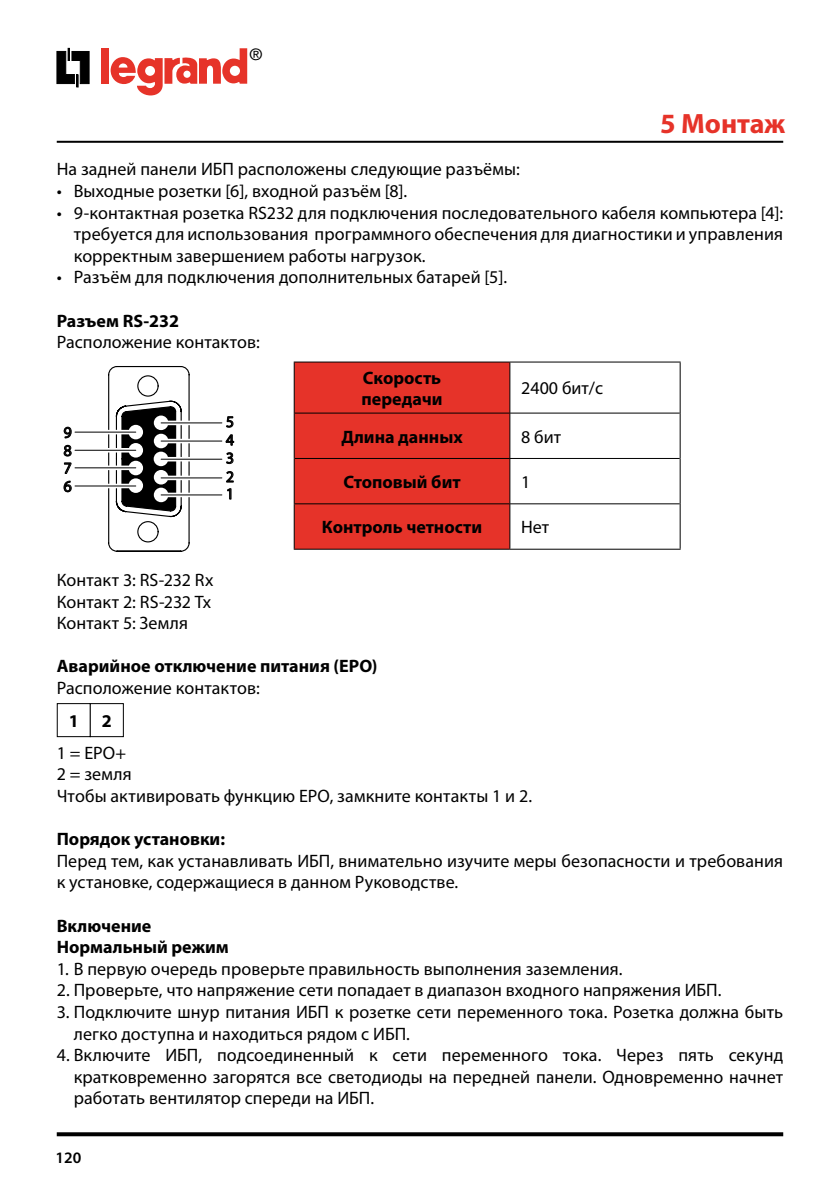
<style>
.page{position:relative;width:840px;height:1191px;background:#fff}
.page>*{position:absolute;margin:0;border:0;box-sizing:border-box;transform-origin:0 0}
.t1{font:700 28px "Myriad Pro";color:#e63329}
.t2{font:18px/21.6px "Myriad Pro";letter-spacing:.005em;color:#000;text-align:justify}
.t3{font:700 18px/21.6px "Myriad Pro";color:#000}
.t4{font:16px/18px "Myriad Pro";color:#000;text-align:justify}
.t5{font:600 16px "Myriad Pro";color:#000}
.t6{font:15.8px "Helvetica";color:#000}
</style>
<div class="page">
<svg style="left:57px;top:1132px;width:725px;height:4px;background:#111"></svg>
<hr style="left:57px;top:141px;width:725px;height:2px;background:#000">
<svg style="left:57px;top:48px;width:32px;height:39px"></svg>
<div style="left:101px;top:48px;width:8px;height:36px;background:#e63329"></div>
<svg style="left:110px;top:48px;width:137px;height:47px"></svg>
<div style="left:57px;top:703px;width:34px;height:34px;border:1px solid #000"></div>
<div style="left:90px;top:703px;width:34px;height:34px;border:1px solid #000"></div>
<div style="left:294px;top:362px;width:215px;height:187px;background:#e63329"></div>
<hr style="left:509px;top:362px;width:1px;height:51px;background:#000">
<hr style="left:294px;top:413px;width:215px;height:1px;background:#000">
<hr style="left:509px;top:413px;width:170px;height:1px;background:#000">
<hr style="left:509px;top:413px;width:1px;height:45px;background:#000">
<hr style="left:294px;top:458px;width:215px;height:1px;background:#000">
<hr style="left:509px;top:458px;width:170px;height:1px;background:#000">
<hr style="left:509px;top:459px;width:1px;height:44px;background:#000">
<hr style="left:509px;top:503px;width:170px;height:1px;background:#000">
<hr style="left:509px;top:504px;width:1px;height:45px;background:#000">
<hr style="left:293px;top:361px;width:216px;height:1px;background:#000">
<hr style="left:293px;top:362px;width:1px;height:51px;background:#000">
<hr style="left:509px;top:361px;width:171px;height:1px;background:#000">
<hr style="left:679px;top:362px;width:1px;height:51px;background:#000">
<hr style="left:293px;top:413px;width:1px;height:45px;background:#000">
<hr style="left:679px;top:413px;width:1px;height:45px;background:#000">
<hr style="left:293px;top:458px;width:1px;height:45px;background:#000">
<hr style="left:679px;top:458px;width:1px;height:46px;background:#000">
<hr style="left:293px;top:503px;width:216px;height:1px;background:#000">
<hr style="left:293px;top:504px;width:1px;height:45px;background:#000">
<hr style="left:679px;top:504px;width:1px;height:45px;background:#000">
<hr style="left:293px;top:549px;width:216px;height:1px;background:#000">
<hr style="left:509px;top:549px;width:171px;height:1px;background:#000">
<svg style="left:108px;top:366px;width:82px;height:186px"></svg>
<div style="left:128px;top:425px;width:15px;height:14px;background:#fff;border-radius:50%"></div>
<div style="left:128px;top:443px;width:15px;height:14px;background:#fff;border-radius:50%"></div>
<div style="left:154px;top:415px;width:14px;height:15px;background:#fff;border-radius:50%"></div>
<div style="left:154px;top:434px;width:14px;height:14px;background:#fff;border-radius:50%"></div>
<div style="left:128px;top:478px;width:15px;height:15px;background:#fff;border-radius:50%"></div>
<div style="left:128px;top:461px;width:15px;height:14px;background:#fff;border-radius:50%"></div>
<div style="left:154px;top:487px;width:14px;height:15px;background:#fff;border-radius:50%"></div>
<div style="left:154px;top:470px;width:14px;height:14px;background:#fff;border-radius:50%"></div>
<div style="left:154px;top:451px;width:14px;height:15px;background:#fff;border-radius:50%"></div>
<svg style="left:64px;top:427px;width:8px;height:11px"></svg>
<svg style="left:78px;top:430px;width:55px;height:4px"></svg>
<hr style="left:75px;top:432px;width:61px;height:1px;background:#000">
<svg style="left:64px;top:445px;width:8px;height:11px"></svg>
<svg style="left:78px;top:448px;width:55px;height:4px"></svg>
<hr style="left:75px;top:450px;width:61px;height:1px;background:#000">
<svg style="left:64px;top:462px;width:7px;height:12px"></svg>
<svg style="left:78px;top:465px;width:55px;height:5px"></svg>
<hr style="left:75px;top:467px;width:61px;height:1px;background:#000">
<svg style="left:64px;top:480px;width:8px;height:12px"></svg>
<svg style="left:78px;top:484px;width:55px;height:4px"></svg>
<hr style="left:75px;top:485px;width:61px;height:1px;background:#000">
<svg style="left:164px;top:492px;width:55px;height:5px"></svg>
<hr style="left:161px;top:494px;width:61px;height:1px;background:#000">
<svg style="left:227px;top:488px;width:4px;height:11px"></svg>
<svg style="left:164px;top:475px;width:55px;height:5px"></svg>
<hr style="left:161px;top:477px;width:61px;height:1px;background:#000">
<svg style="left:226px;top:471px;width:7px;height:11px"></svg>
<svg style="left:164px;top:457px;width:55px;height:4px"></svg>
<hr style="left:161px;top:459px;width:61px;height:1px;background:#000">
<svg style="left:226px;top:452px;width:7px;height:12px"></svg>
<svg style="left:164px;top:439px;width:55px;height:4px"></svg>
<hr style="left:161px;top:440px;width:61px;height:1px;background:#000">
<svg style="left:225px;top:434px;width:9px;height:12px"></svg>
<svg style="left:164px;top:420px;width:55px;height:5px"></svg>
<hr style="left:161px;top:422px;width:61px;height:1px;background:#000">
<svg style="left:226px;top:416px;width:7px;height:12px"></svg>
<p class="t6" style="left:250px;top:45px;width:13px">®</p>
<h1 class="t1" style="left:659px;top:105px;width:127px">5 Монтаж</h1>
<p class="t2" style="left:57px;top:158px;width:464px">На задней панели ИБП расположены следующие разъёмы:</p>
<p class="t2" style="left:57px;top:180px;width:352px">• Выходные розетки [6], входной разъём [8].</p>
<p class="t2" style="left:74px;top:201px;width:710px;text-indent:-17px">• 9-контактная розетка RS232 для подключения последовательного кабеля компьютера [4]: требуется для использования программного обеспечения для диагностики и управления корректным завершением работы нагрузок.</p>
<p class="t2" style="left:57px;top:266px;width:451px">• Разъём для подключения дополнительных батарей [5].</p>
<p class="t3" style="left:57px;top:309px;width:124px">Разъем RS-232</p>
<p class="t2" style="left:57px;top:331px;width:205px">Расположение контактов:</p>
<p class="t4" style="left:63px;top:423px;width:10px">9<br>8<br>7<br>6</p>
<p class="t4" style="left:226px;top:412px;width:10px">5</p>
<p class="t4" style="left:226px;top:430px;width:10px">4</p>
<p class="t4" style="left:226px;top:449px;width:10px">3</p>
<p class="t4" style="left:226px;top:467px;width:10px">2</p>
<p class="t4" style="left:226px;top:484px;width:10px">1</p>
<p class="t3" style="left:361px;top:366px;width:82px">Скорость передачи</p>
<p class="t2" style="left:521px;top:377px;width:83px">2400 бит/с</p>
<p class="t3" style="left:341px;top:425px;width:123px">Длина данных</p>
<p class="t2" style="left:521px;top:425px;width:41px">8 бит</p>
<p class="t3" style="left:343px;top:470px;width:119px">Стоповый бит</p>
<p class="t2" style="left:521px;top:471px;width:11px">1</p>
<p class="t3" style="left:322px;top:516px;width:161px">Контроль четности</p>
<p class="t2" style="left:521px;top:516px;width:30px">Нет</p>
<p class="t2" style="left:57px;top:569px;width:158px">Контакт 3: RS-232 Rx Контакт 2: RS-232 Tx Контакт 5: Земля</p>
<p class="t3" style="left:57px;top:655px;width:322px">Аварийное отключение питания (EPO)</p>
<p class="t2" style="left:57px;top:677px;width:205px">Расположение контактов:</p>
<p class="t3" style="left:69px;top:709px;width:11px">1</p>
<p class="t3" style="left:102px;top:709px;width:11px">2</p>
<p class="t2" style="left:57px;top:741px;width:476px;text-align:left">1 = EPO+<br>2 = земля<br>Чтобы активировать функцию EPO, замкните контакты 1 и 2.</p>
<p class="t3" style="left:57px;top:827px;width:170px">Порядок установки:</p>
<p class="t2" style="left:57px;top:849px;width:727px">Перед тем, как устанавливать ИБП, внимательно изучите меры безопасности и требования к установке, содержащиеся в данном Руководстве.</p>
<p class="t3" style="left:57px;top:914px;width:173px">Включение<br>Нормальный режим</p>
<p class="t2" style="left:57px;top:957px;width:567px">1. В первую очередь проверьте правильность выполнения заземления.</p>
<p class="t2" style="left:57px;top:979px;width:666px">2. Проверьте, что напряжение сети попадает в диапазон входного напряжения ИБП.</p>
<p class="t2" style="left:74px;top:1001px;width:710px;text-indent:-17px">3. Подключите шнур питания ИБП к розетке сети переменного тока. Розетка должна быть легко доступна и находиться рядом с ИБП.</p>
<p class="t2" style="left:74px;top:1044px;width:710px;text-indent:-17px">4. Включите ИБП, подсоединенный к сети переменного тока. Через пять секунд кратковременно загорятся все светодиоды на передней панели. Одновременно начнет работать вентилятор спереди на ИБП.</p>
<p class="t5" style="left:55px;top:1147px;width:27px">120</p>
</div>
